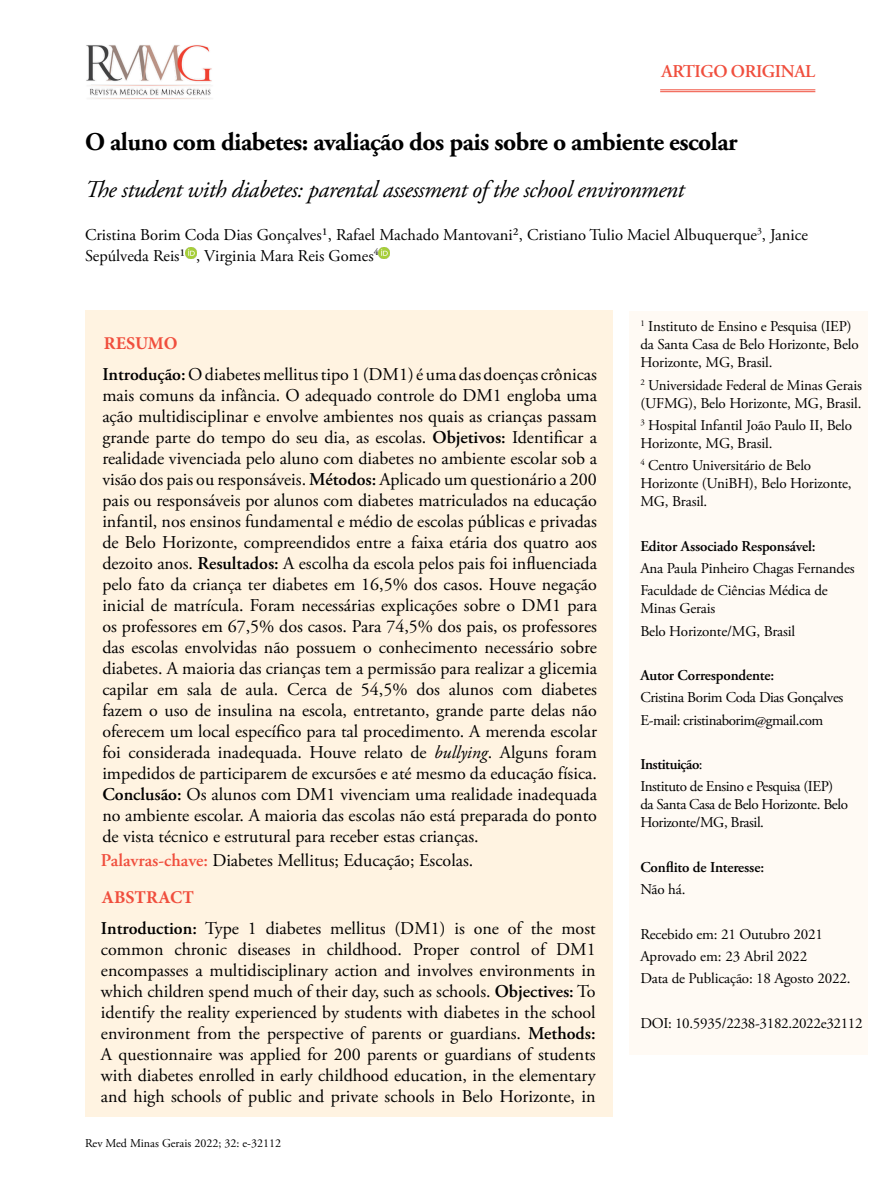
<style>
.page{position:relative;width:893px;height:1191px;background:#fff}
.page>*{position:absolute;margin:0;border:0;box-sizing:border-box;transform-origin:0 0}
.t1{font:700 25.5px "Adobe Garamond Pro";letter-spacing:-.02em;color:#000}
.t2{font:italic 24px "Adobe Garamond Pro";letter-spacing:-.02em;color:#000}
.t3{font:18px/21px "Adobe Garamond Pro";color:#000;text-align:justify}
.t4{font:700 18px "Minion Pro";color:#f04e3d}
.t5{font:600 18px "Adobe Garamond Pro";letter-spacing:-.025em;color:#f04e3d}
.t6{font:16.5px/21px "Adobe Garamond Pro";color:#000}
.t7{font:15px/18px "Adobe Garamond Pro";letter-spacing:-.01em;color:#000}
.t8{font:15px/22.2px "Adobe Garamond Pro";letter-spacing:-.03em;color:#000}
.t9{font:600 15px "Adobe Garamond Pro";letter-spacing:-.01em;color:#000}
.t10{font:12px "Adobe Garamond Pro";color:#000101}
.s1{font-weight:600}
.s2{font-style:italic}
.s3{font-weight:600;color:#f04e3d}
</style>
<div class="page">
<svg style="left:186px;top:248px;width:10px;height:10px"></svg>
<svg style="left:379px;top:248px;width:10px;height:10px"></svg>
<div style="left:85px;top:310px;width:527px;height:806px;background:#fff3e1"></div>
<div style="left:629px;top:311px;width:238px;height:743px;background:#fffaf4"></div>
<hr style="left:660px;top:90px;width:155px;height:1px;background:#f04e3d">
<hr style="left:660px;top:91px;width:155px;height:1px;background:#f04e3d">
<img style="left:86px;top:45px;width:126px;height:54px">
<p class="t5" style="left:662px;top:61px;width:155px">ARTIGO ORIGINAL</p>
<h1 class="t1" style="left:85px;top:127px;width:654px">O aluno com diabetes: avaliação dos pais sobre o ambiente escolar</h1>
<h2 class="t2" style="left:85px;top:175px;width:601px">The student with diabetes: parental assessment of the school environment</h2>
<p class="t6" style="left:85px;top:224px;width:724px">Cristina Borim Coda Dias Gonçalves¹, Rafael Machado Mantovani², Cristiano Tulio Maciel Albuquerque<sup>3</sup>, Janice<br>Sepúlveda Reis¹ , Virginia Mara Reis Gomes<sup>4</sup></p>
<p class="t4" style="left:104px;top:330px;width:75px">RESUMO</p>
<p class="t3" style="left:102px;top:364px;width:496px"><span class="s1">Introdução:</span> O diabetes mellitus tipo 1 (DM1) é uma das doenças crônicas mais comuns da infância. O adequado controle do DM1 engloba uma ação multidisciplinar e envolve ambientes nos quais as crianças passam grande parte do tempo do seu dia, as escolas. <span class="s1">Objetivos:</span> Identificar a realidade vivenciada pelo aluno com diabetes no ambiente escolar sob a visão dos pais ou responsáveis. <span class="s1">Métodos:</span> Aplicado um questionário a 200 pais ou responsáveis por alunos com diabetes matriculados na educação infantil, nos ensinos fundamental e médio de escolas públicas e privadas de Belo Horizonte, compreendidos entre a faixa etária dos quatro aos dezoito anos. <span class="s1">Resultados:</span> A escolha da escola pelos pais foi influenciada pelo fato da criança ter diabetes em 16,5% dos casos. Houve negação inicial de matrícula. Foram necessárias explicações sobre o DM1 para os professores em 67,5% dos casos. Para 74,5% dos pais, os professores das escolas envolvidas não possuem o conhecimento necessário sobre diabetes. A maioria das crianças tem a permissão para realizar a glicemia capilar em sala de aula. Cerca de 54,5% dos alunos com diabetes fazem o uso de insulina na escola, entretanto, grande parte delas não oferecem um local específico para tal procedimento. A merenda escolar foi considerada inadequada. Houve relato de <span class="s2">bullying</span>. Alguns foram impedidos de participarem de excursões e até mesmo da educação física.<br><span class="s1">Conclusão:</span> Os alunos com DM1 vivenciam uma realidade inadequada no ambiente escolar. A maioria das escolas não está preparada do ponto de vista técnico e estrutural para receber estas crianças.</p>
<p class="t3" style="left:101px;top:850px;width:374px"><span class="s3">Palavras-chave:</span> Diabetes Mellitus; Educação; Escolas.</p>
<p class="t4" style="left:101px;top:884px;width:94px">ABSTRACT</p>
<p class="t3" style="left:101px;top:918px;width:496px"><span class="s1">Introduction:</span> Type 1 diabetes mellitus (DM1) is one of the most common chronic diseases in childhood. Proper control of DM1 encompasses a multidisciplinary action and involves environments in which children spend much of their day, such as schools. <span class="s1">Objectives:</span> To identify the reality experienced by students with diabetes in the school environment from the perspective of parents or guardians. <span class="s1">Methods:<br></span>A questionnaire was applied for 200 parents or guardians of students with diabetes enrolled in early childhood education, in the elementary and high schools of public and private schools in Belo Horizonte, in</p>
<p class="t10" style="left:85px;top:1135px;width:197px">Rev Med Minas Gerais 2022; 32: e-32112</p>
<p class="t7" style="left:640px;top:318px;width:220px"><sup>1</sup> Instituto de Ensino e Pesquisa (IEP) da Santa Casa de Belo Horizonte, Belo<br>Horizonte, MG, Brasil.</p>
<p class="t7" style="left:640px;top:376px;width:223px"><sup>2</sup> Universidade Federal de Minas Gerais (UFMG), Belo Horizonte, MG, Brasil.</p>
<p class="t7" style="left:640px;top:417px;width:213px"><sup>3</sup> Hospital Infantil João Paulo II, Belo<br>Horizonte, MG, Brasil.</p>
<p class="t7" style="left:640px;top:457px;width:213px"><sup>4</sup> Centro Universitário de Belo<br>Horizonte (UniBH), Belo Horizonte,<br>MG, Brasil.</p>
<p class="t9" style="left:640px;top:537px;width:177px">Editor Associado Responsável:</p>
<p class="t7" style="left:640px;top:558px;width:216px;line-height:22.2px">Ana Paula Pinheiro Chagas Fernandes<br>Faculdade de Ciências Médica de</p>
<p class="t7" style="left:640px;top:598px;width:156px;line-height:22.2px">Minas Gerais<br>Belo Horizonte/MG, Brasil</p>
<p class="t9" style="left:640px;top:666px;width:136px">Autor Correspondente:</p>
<p class="t8" style="left:640px;top:687px;width:204px">Cristina Borim Coda Dias Gonçalves<br>E-mail: cristinaborim@gmail.com</p>
<p class="t8" style="left:640px;top:754px;width:194px"><span class="s1">Instituição</span>:<br>Instituto de Ensino e Pesquisa (IEP)</p>
<p class="t8" style="left:640px;top:796px;width:209px;line-height:18px">da Santa Casa de Belo Horizonte. Belo<br>Horizonte/MG, Brasil.</p>
<p class="t9" style="left:640px;top:858px;width:125px">Conflito de Interesse:</p>
<p class="t7" style="left:640px;top:881px;width:47px">Não há.</p>
<p class="t7" style="left:640px;top:923px;width:212px;line-height:22.2px">Recebido em: 21 Outubro 2021<br>Aprovado em: 23 Abril 2022<br>Data de Publicação: 18 Agosto 2022.</p>
<p class="t7" style="left:640px;top:1014px;width:224px">DOI: 10.5935/2238-3182.2022e32112</p>
</div>
